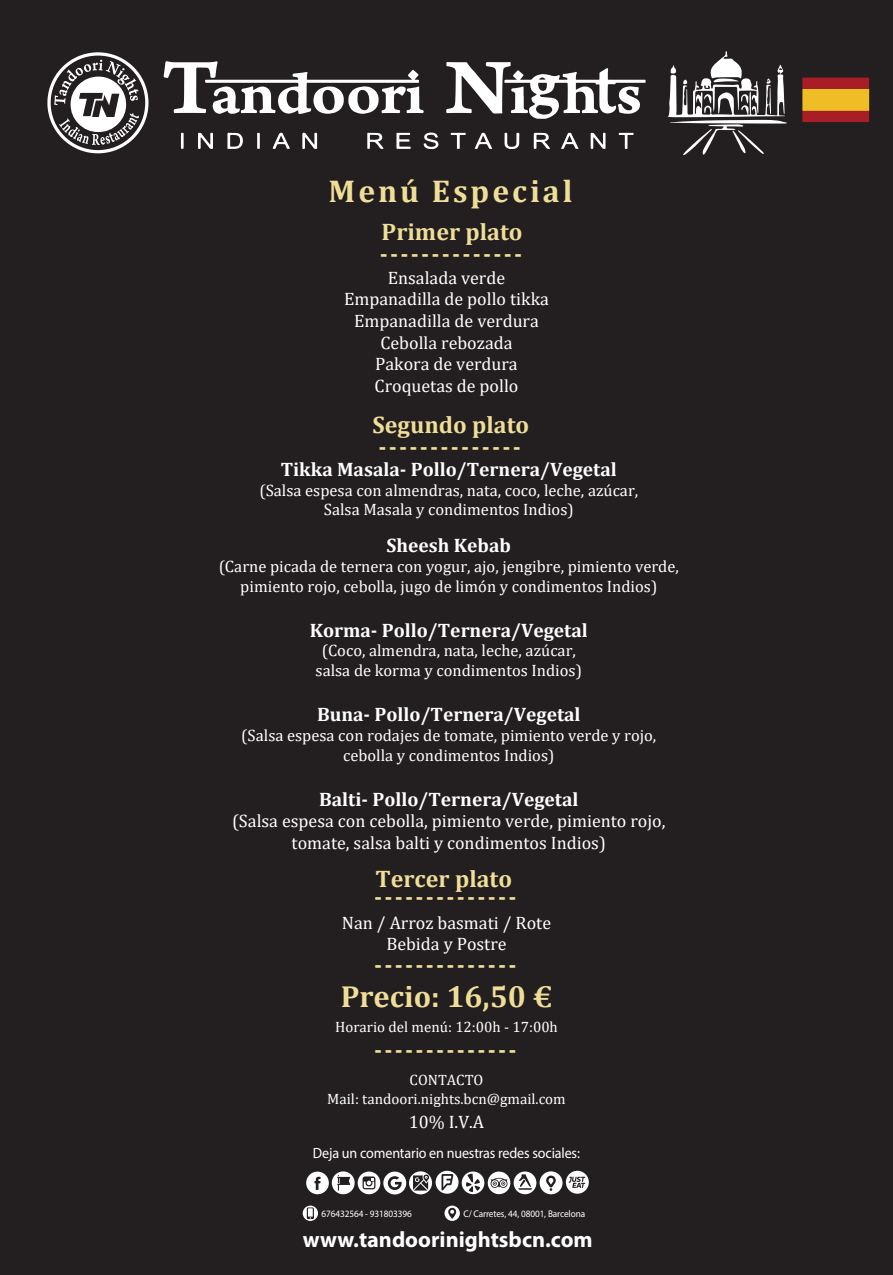
<style>
.page{position:relative;width:893px;height:1275px;background:#fff}
.page>*{position:absolute;margin:0;border:0;box-sizing:border-box;transform-origin:0 0}
.t1{font:700 31.65px "Cambria";letter-spacing:.095em;color:#efde98}
.t2{font:700 30.6px "Cambria";color:#efde98}
.t3{font:700 24px/21.8px "Cambria";color:#efde98}
.t4{font:700 22.2px "Myriad Pro";color:#fff}
.t5{font:700 19.5px "Cambria";color:#fff}
.t6{font:18px/21.6px "Cambria";color:#fff;text-align:center}
.t7{font:16.5px/19.8px "Cambria";color:#fff;text-align:center}
.t8{font:15px/19px "Cambria";color:#fff;text-align:center}
.t9{font:14.85px "Myriad Pro";letter-spacing:-.01em;color:#fff;scale:.95 1}
.t10{font:9.75px "Myriad Pro";letter-spacing:-.01em;color:#fff;scale:.95 1}
</style>
<div class="page">
<div style="left:0;top:0;width:892px;height:1275px;background:#231f20"></div>
<svg style="left:306px;top:1171px;width:283px;height:23px"></svg>
<svg style="left:303px;top:1206px;width:15px;height:15px"></svg>
<svg style="left:444px;top:1206px;width:16px;height:15px"></svg>
<svg style="left:446px;top:62px;width:199px;height:57px"></svg>
<svg style="left:163px;top:61px;width:261px;height:53px"></svg>
<svg style="left:533px;top:133px;width:17px;height:16px"></svg>
<svg style="left:198px;top:133px;width:15px;height:16px"></svg>
<svg style="left:590px;top:133px;width:15px;height:16px"></svg>
<svg style="left:302px;top:132px;width:15px;height:17px"></svg>
<svg style="left:367px;top:133px;width:16px;height:16px"></svg>
<svg style="left:396px;top:133px;width:14px;height:16px"></svg>
<svg style="left:227px;top:133px;width:16px;height:16px"></svg>
<svg style="left:423px;top:133px;width:16px;height:16px"></svg>
<svg style="left:272px;top:133px;width:18px;height:16px"></svg>
<svg style="left:561px;top:133px;width:17px;height:16px"></svg>
<svg style="left:474px;top:133px;width:18px;height:16px"></svg>
<svg style="left:504px;top:133px;width:15px;height:16px"></svg>
<svg style="left:450px;top:133px;width:16px;height:16px"></svg>
<svg style="left:618px;top:133px;width:15px;height:16px"></svg>
<svg style="left:181px;top:133px;width:3px;height:16px"></svg>
<svg style="left:257px;top:133px;width:3px;height:16px"></svg>
<svg style="left:667px;top:51px;width:119px;height:104px"></svg>
<svg style="left:47px;top:52px;width:101px;height:101px"></svg>
<svg style="left:802px;top:78px;width:67px;height:44px;background:#ca6d25"></svg>
<h1 class="t1" style="left:328px;top:169px;width:245px">Menú Especial</h1>
<h3 class="t3" style="left:381px;top:220px;width:142px">Primer plato</h3>
<p class="t6" style="left:344px;top:267px;width:206px">Ensalada verde<br>Empanadilla de pollo tikka<br>Empanadilla de verdura<br>Cebolla rebozada<br>Pakora de verdura<br>Croquetas de pollo</p>
<h3 class="t3" style="left:380px;top:242px;width:144px">--------------</h3>
<h3 class="t3" style="left:372px;top:413px;width:158px">Segundo plato --------------</h3>
<p class="t5" style="left:281px;top:455px;width:338px">Tikka Masala- Pollo/Ternera/Vegetal</p>
<p class="t7" style="left:259px;top:480px;width:380px">(Salsa espesa con almendras, nata, coco, leche, azúcar,<br>Salsa Masala y condimentos Indios)</p>
<p class="t5" style="left:386px;top:532px;width:126px">Sheesh Kebab</p>
<p class="t7" style="left:219px;top:556px;width:461px">(Carne picada de ternera con yogur, ajo, jengibre, pimiento verde, pimiento rojo, cebolla, jugo de limón y condimentos Indios)</p>
<p class="t5" style="left:310px;top:616px;width:280px">Korma- Pollo/Ternera/Vegetal</p>
<p class="t7" style="left:315px;top:641px;width:268px">(Coco, almendra, nata, leche, azúcar, salsa de korma y condimentos Indios)</p>
<p class="t5" style="left:317px;top:701px;width:265px">Buna- Pollo/Ternera/Vegetal</p>
<p class="t7" style="left:241px;top:725px;width:416px">(Salsa espesa con rodajes de tomate, pimiento verde y rojo, cebolla y condimentos Indios)</p>
<p class="t5" style="left:319px;top:785px;width:261px">Balti- Pollo/Ternera/Vegetal</p>
<p class="t6" style="left:232px;top:810px;width:435px">(Salsa espesa con cebolla, pimiento verde, pimiento rojo, tomate, salsa balti y condimentos Indios)</p>
<h3 class="t3" style="left:375px;top:867px;width:138px">Tercer plato</h3>
<h3 class="t3" style="left:374px;top:885px;width:144px">--------------</h3>
<p class="t6" style="left:342px;top:911px;width:211px">Nan / Arroz basmati / Rote<br>Bebida y Postre</p>
<h3 class="t3" style="left:374px;top:954px;width:144px">--------------</h3>
<h2 class="t2" style="left:340px;top:975px;width:213px">Precio: 16,50 €</h2>
<p class="t8" style="left:335px;top:1017px;width:224px">Horario del menú: 12:00h - 17:00h</p>
<h3 class="t3" style="left:374px;top:1038px;width:144px">--------------</h3>
<p class="t8" style="left:327px;top:1070px;width:240px">CONTACTO<br>Mail: tandoori.nights.bcn@gmail.com</p>
<p class="t6" style="left:409px;top:1111px;width:77px">10% I.V.A</p>
<p class="t9" style="left:313px;top:1144px;width:282px">Deja un comentario en nuestras redes sociales:</p>
<p class="t10" style="left:321px;top:1208px;width:96px">676432564 - 931803396</p>
<p class="t10" style="left:463px;top:1208px;width:130px">C/ Carretes, 44, 08001, Barcelona</p>
<h3 class="t4" style="left:303px;top:1225px;width:291px">www.tandoorinightsbcn.com</h3>
</div>
